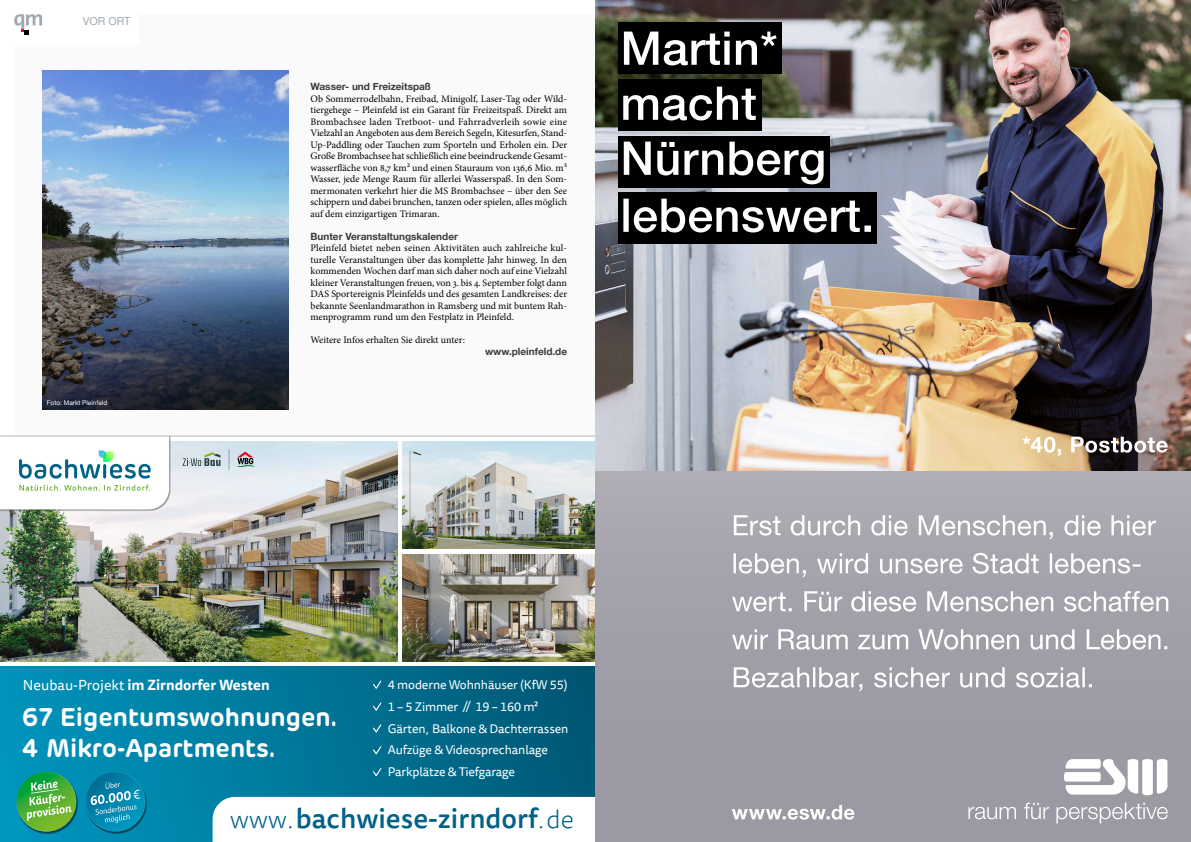
<style>
.page{position:relative;width:1191px;height:842px;background:#fff}
.page>*{position:absolute;margin:0;border:0;box-sizing:border-box;transform-origin:0 0}
.t1{font:500 27.6px "Tisa Sans Pro";color:#006287}
.t2{font:700 25.4px/31px "Rubrik New";color:#fff}
.t3{font:700 14.4px "Tisa Sans Pro";color:#fff}
.t4{font:12.4px/21.8px "Tisa Sans Pro";letter-spacing:-.01em;color:#fff}
.t5{font:11px "Helvetica Neue";color:#a2a9ae}
.t6{font:10px/11.5px "Minion Pro";color:#000;text-align:justify}
.t7{font:700 10px "Helvetica Neue";color:#3c3c3b}
.t8{font:6.5px "Helvetica Neue";color:#fff}
.s1{font-weight:400}
.s2{font-weight:300;font-size:25.4px}
</style>
<div class="page">
<div style="left:14px;top:14px;width:581px;height:800px;background:#fbfafa"></div>
<div style="left:0;top:0;width:139px;height:45px;background:#fff"></div>
<svg style="left:14px;top:14px;width:28px;height:21px"></svg>
<svg style="left:0;top:435px;width:595px;height:232px"></svg>
<img style="left:0;top:442px;width:397px;height:219px">
<img style="left:403px;top:554px;width:192px;height:107px">
<img style="left:403px;top:442px;width:192px;height:106px">
<div style="left:0;top:667px;width:595px;height:175px;background:linear-gradient(to right,#0096be,#005774)"></div>
<div style="left:0;top:435px;width:171px;height:76px;background:#000;opacity:.4"></div>
<svg style="left:372px;top:679px;width:10px;height:11px"></svg>
<svg style="left:372px;top:701px;width:10px;height:11px"></svg>
<svg style="left:372px;top:723px;width:10px;height:11px"></svg>
<svg style="left:372px;top:745px;width:10px;height:11px"></svg>
<svg style="left:372px;top:767px;width:10px;height:11px"></svg>
<div style="left:17px;top:773px;width:61px;height:61px;background:#000;opacity:.5"></div>
<svg style="left:16px;top:772px;width:60px;height:59px;background:#4eaf64"></svg>
<div style="left:86px;top:773px;width:61px;height:61px;background:#000;opacity:.5"></div>
<svg style="left:86px;top:772px;width:59px;height:59px;background:#1990b4"></svg>
<svg style="left:183px;top:452px;width:37px;height:14px"></svg>
<svg style="left:236px;top:452px;width:19px;height:16px"></svg>
<svg style="left:229px;top:449px;width:1px;height:21px"></svg>
<hr style="left:0;top:436px;width:595px;height:1px;background:#b3b2b2">
<svg style="left:0;top:435px;width:169px;height:74px"></svg>
<img style="left:43px;top:71px;width:245px;height:339px">
<div style="left:595px;top:134px;width:596px;height:708px;background:linear-gradient(to right,#a19fa9,#a19fa9)"></div>
<img style="left:595px;top:0;width:596px;height:471px">
<div style="left:618px;top:23px;width:164px;height:51px;background:#000"></div>
<div style="left:618px;top:79px;width:143px;height:51px;background:#000"></div>
<div style="left:618px;top:136px;width:211px;height:51px;background:#000"></div>
<div style="left:618px;top:193px;width:259px;height:51px;background:#000"></div>
<svg style="left:623px;top:199px;width:248px;height:33px"></svg>
<svg style="left:624px;top:142px;width:199px;height:42px"></svg>
<svg style="left:623px;top:87px;width:132px;height:33px"></svg>
<svg style="left:624px;top:32px;width:152px;height:33px"></svg>
<svg style="left:1022px;top:437px;width:145px;height:19px"></svg>
<svg style="left:734px;top:667px;width:358px;height:24px"></svg>
<svg style="left:732px;top:629px;width:435px;height:21px"></svg>
<svg style="left:732px;top:591px;width:436px;height:21px"></svg>
<svg style="left:733px;top:553px;width:407px;height:24px"></svg>
<svg style="left:734px;top:515px;width:422px;height:24px"></svg>
<svg style="left:1064px;top:759px;width:103px;height:36px"></svg>
<svg style="left:968px;top:803px;width:199px;height:20px;background:#adacb4"></svg>
<svg style="left:731px;top:805px;width:123px;height:15px"></svg>
<svg style="left:213px;top:797px;width:389px;height:45px"></svg>
<p class="t5" style="left:83px;top:13px;width:49px">VOR ORT</p>
<p class="t8" style="left:47px;top:398px;width:62px">Foto: Markt Pleinfeld</p>
<p class="t7" style="left:310px;top:79px;width:122px">Wasser- und Freizeitspaß</p>
<p class="t6" style="left:310px;top:93px;width:258px">Ob Sommerrodelbahn, Freibad, Minigolf, Laser-Tag oder Wild&shy;tiergehege – Pleinfeld ist ein Garant für Freizeitspaß. Direkt am Brombachsee laden Tretboot- und Fahrradverleih sowie eine Vielzahl an Angeboten aus dem Bereich Segeln, Kitesurfen, Stand-Up-Paddling oder Tauchen zum Sporteln und Erholen ein. Der Große Brombachsee hat schließlich eine beeindruckende Gesamt&shy;wasserfläche von 8,7 km² und einen Stauraum von 136,6 Mio. m³<br>Wasser, jede Menge Raum für allerlei Wasserspaß. In den Som&shy;mermonaten verkehrt hier die MS Brombachsee – über den See schippern und dabei brunchen, tanzen oder spielen, alles möglich auf dem einzigartigen Trimaran.</p>
<p class="t7" style="left:310px;top:228px;width:149px">Bunter Veranstaltungskalender</p>
<p class="t6" style="left:310px;top:242px;width:258px">Pleinfeld bietet neben seinen Aktivitäten auch zahlreiche kul&shy;turelle Veranstaltungen über das komplette Jahr hinweg. In den kommenden Wochen darf man sich daher noch auf eine Vielzahl kleiner Veranstaltungen freuen, von 3. bis 4. September folgt dann DAS Sportereignis Pleinfelds und des gesamten Landkreises: der bekannte Seenlandmarathon in Ramsberg und mit buntem Rah&shy;menprogramm rund um den Festplatz in Pleinfeld.</p>
<p class="t6" style="left:310px;top:334px;width:156px">Weitere Infos erhalten Sie direkt unter:</p>
<p class="t7" style="left:485px;top:343px;width:83px">www.pleinfeld.de</p>
<h3 class="t3" style="left:23px;top:674px;width:248px"><span class="s1">Neubau-Projekt</span> im Zirndorfer Westen</h3>
<p class="t4" style="left:388px;top:674px;width:182px">4 moderne Wohnhäuser (KfW 55)<br>1 – 5 Zimmer // 19 – 160 m²<br>Gärten, Balkone &amp; Dachterrassen<br>Aufzüge &amp; Videosprechanlage<br>Parkplätze &amp; Tiefgarage</p>
<h1 class="t1" style="left:230px;top:798px;width:345px"><span class="s2">www.</span>bachwiese-zirndorf<span class="s2">.de</span></h1>
<h2 class="t2" style="left:21px;top:702px;width:317px">67 Eigentumswohnungen.<br>4 Mikro-Apartments.</h2>
</div>
